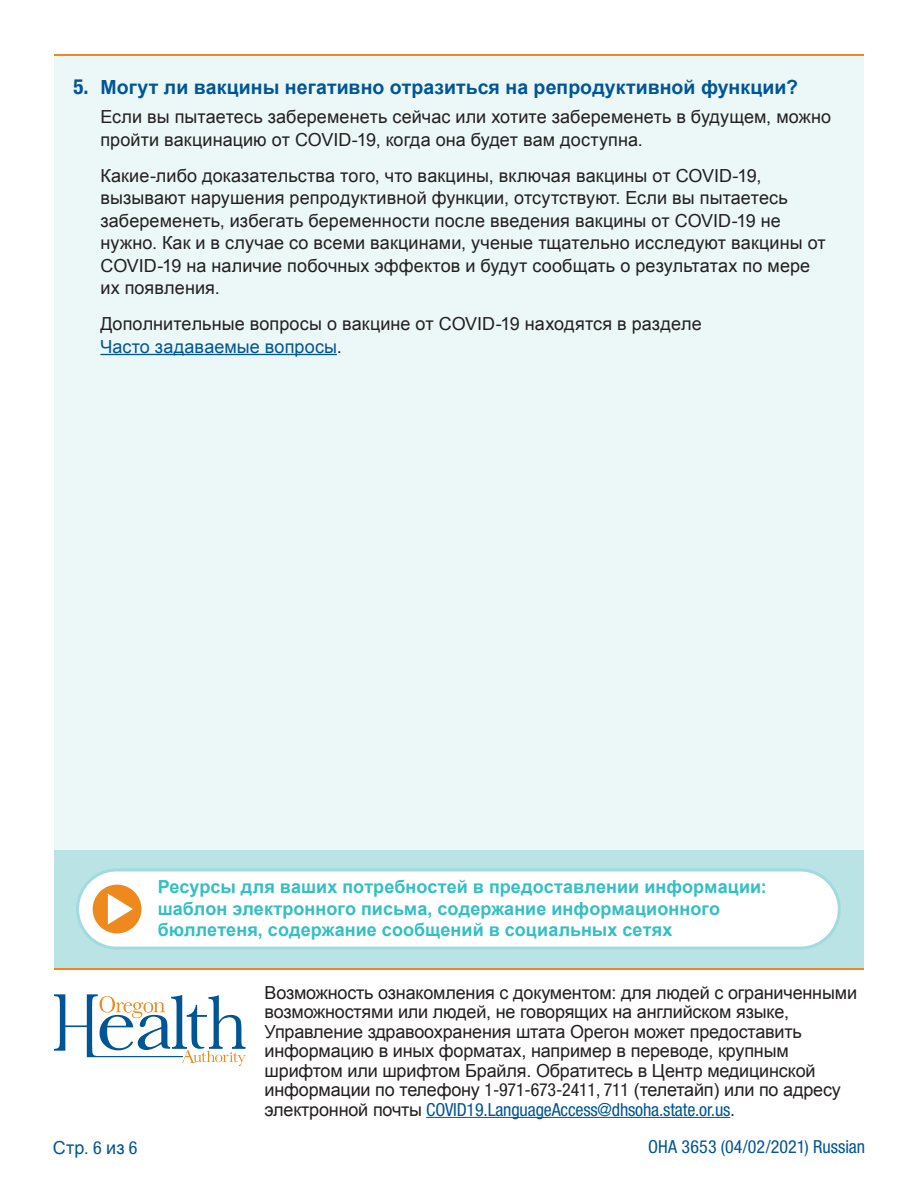
<style>
.page{position:relative;width:918px;height:1188px;background:#fff}
.page>*{position:absolute;margin:0;border:0;box-sizing:border-box;transform-origin:0 0}
.q{font:700 19.5px "Arial";letter-spacing:.005em;color:#005695}
.a{font:18px/22.5px "Arial";color:#231f20}
.t1{font:700 18px/21.6px "Arial";letter-spacing:.005em;color:#32bfc5}
.t2{font:condensed 18px "Helvetica Neue LT Std";letter-spacing:.005em;color:#005695}
.t3{font:18px "Arial";color:#005695}
.s1{font-family:"Helvetica Neue LT Std";font-stretch:condensed;font-size:21px}
.s2{color:#005594}
.s3{font-family:"Helvetica Neue LT Std";font-stretch:condensed}
.s4{font-family:"Helvetica Neue LT Std";font-stretch:condensed;color:#005594}
</style>
<div class="page">
<div style="left:54px;top:56px;width:810px;height:819px;background:#ecf8f8"></div>
<hr style="left:54px;top:54px;width:810px;height:2px;background:#ec881d">
<div style="left:54px;top:851px;width:810px;height:117px;background:#b9e3e5"></div>
<hr style="left:54px;top:968px;width:810px;height:2px;background:#ec881d">
<hr style="left:426px;top:1117px;width:304px;height:1px;background:#005594">
<svg style="left:54px;top:994px;width:192px;height:72px"></svg>
<div style="left:78px;top:870px;width:761px;height:78px;background:#fff;border-radius:39px"></div>
<div style="left:76px;top:868px;width:765px;height:82px;border:3px solid #a2dadd;border-radius:39px"></div>
<div style="left:93px;top:885px;width:48px;height:48px;background:#ed891d;border-radius:50%"></div>
<svg style="left:108px;top:894px;width:25px;height:30px"></svg>
<hr style="left:100px;top:354px;width:237px;height:1px;background:#005594">
<p class="q" style="left:73px;top:74px;width:726px"><span class="s1">5.</span> Могут ли вакцины негативно отразиться на репродуктивной функции?</p>
<p class="a" style="left:100px;top:106px;width:732px">Если вы пытаетесь забеременеть сейчас или хотите забеременеть в будущем, можно пройти вакцинацию от COVID-19, когда она будет вам доступна.</p>
<p class="a" style="left:100px;top:164px;width:727px">Какие-либо доказательства того, что вакцины, включая вакцины от COVID-19, вызывают нарушения репродуктивной функции, отсутствуют. Если вы пытаетесь забеременеть, избегать беременности после введения вакцины от COVID-19 не нужно. Как и в случае со всеми вакцинами, ученые тщательно исследуют вакцины от COVID-19 на наличие побочных эффектов и будут сообщать о результатах по мере их появления.</p>
<p class="a" style="left:100px;top:313px;width:603px">Дополнительные вопросы о вакцине от COVID-19 находятся в разделе<br><span class="s2">Часто задаваемые вопросы</span>.</p>
<p class="t1" style="left:158px;top:877px;width:611px">Ресурсы для ваших потребностей в предоставлении информации: шаблон электронного письма, содержание информационного бюллетеня, содержание сообщений в социальных сетях</p>
<p class="a" style="left:265px;top:983px;width:594px;line-height:19.5px">Возможность ознакомления с документом: для людей с ограниченными возможностями или людей, не говорящих на английском языке, Управление здравоохранения штата Орегон может предоставить информацию в иных форматах, например в переводе, крупным шрифтом или шрифтом Брайля. Обратитесь в Центр медицинской информации по телефону <span class="s3">1-971-673-2411, 711</span> (телетайп) или по адресу электронной почты <span class="s4">COVID19.LanguageAccess@dhsoha.state.or.us</span><span class="s3">.</span></p>
<p class="t3" style="left:53px;top:1135px;width:86px">Стр. <span class="s3">6</span> из <span class="s3">6</span></p>
<p class="t2" style="left:648px;top:1137px;width:218px">OHA 3653 (04/02/2021) Russian</p>
</div>
